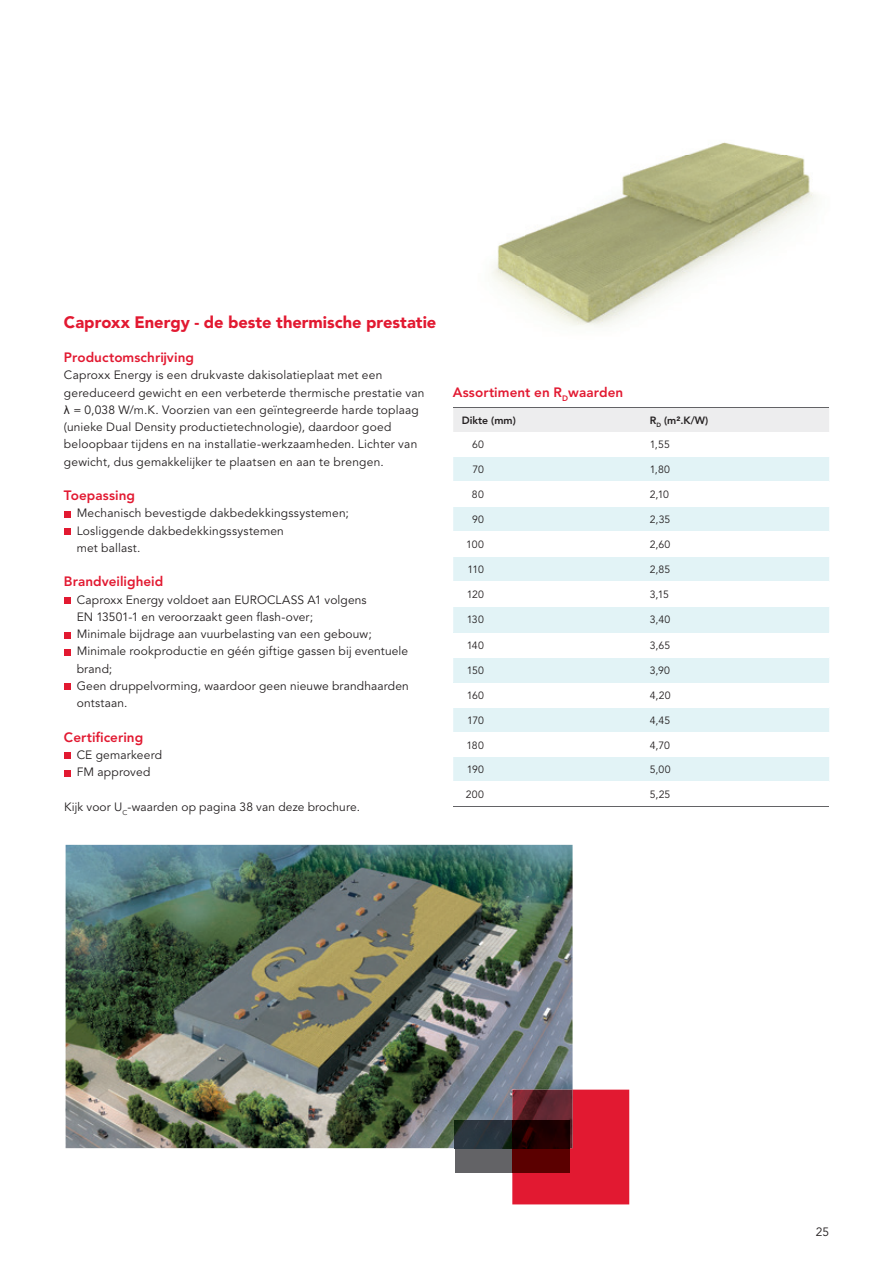
<style>
.page{position:relative;width:893px;height:1263px;background:#fff}
.page>*{position:absolute;margin:0;border:0;box-sizing:border-box;transform-origin:0 0}
.t1{font:900 16.5px "Avenir LT Pro";color:#e21931}
.t2{font:800 13.5px "Avenir LT Pro";letter-spacing:.005em;color:#e21931}
.t3{font:12px/17.2px "Avenir LT Pro";letter-spacing:.015em;color:#231f20}
.t4{font:10.5px "Avenir LT Pro";letter-spacing:.01em;color:#231f20}
.t5{font:800 10.5px "Avenir LT Pro";color:#231f20}
.s1{font-family:"Arial"}
</style>
<div class="page">
<img style="left:491px;top:142px;width:325px;height:184px">
<svg style="left:64px;top:511px;width:6px;height:6px"></svg>
<div style="left:64px;top:528px;width:6px;height:7px;background:#e21931"></div>
<div style="left:64px;top:597px;width:6px;height:7px;background:#e21931"></div>
<svg style="left:64px;top:632px;width:6px;height:6px"></svg>
<svg style="left:64px;top:649px;width:6px;height:6px"></svg>
<svg style="left:64px;top:684px;width:6px;height:6px"></svg>
<svg style="left:64px;top:753px;width:6px;height:6px"></svg>
<svg style="left:64px;top:770px;width:6px;height:6px"></svg>
<img style="left:66px;top:845px;width:507px;height:303px">
<div style="left:453px;top:408px;width:376px;height:24px;background:#ededee"></div>
<svg style="left:453px;top:458px;width:376px;height:73px"></svg>
<svg style="left:453px;top:557px;width:376px;height:224px;fill:#e2f3f6"></svg>
<hr style="left:453px;top:407px;width:188px;height:1px;background:#636366">
<hr style="left:641px;top:407px;width:188px;height:1px;background:#636366">
<hr style="left:453px;top:481px;width:188px;height:1px;background:#fff">
<hr style="left:641px;top:481px;width:188px;height:1px;background:#fff">
<hr style="left:453px;top:506px;width:188px;height:1px;background:#fff">
<hr style="left:641px;top:506px;width:188px;height:1px;background:#fff">
<hr style="left:453px;top:806px;width:188px;height:1px;background:#636366">
<hr style="left:641px;top:806px;width:188px;height:1px;background:#636366">
<hr style="left:453px;top:581px;width:188px;height:1px;background:#fff">
<hr style="left:641px;top:581px;width:188px;height:1px;background:#fff">
<hr style="left:453px;top:632px;width:188px;height:1px;background:#e2f3f6">
<hr style="left:641px;top:632px;width:188px;height:1px;background:#e2f3f6">
<hr style="left:453px;top:682px;width:188px;height:1px;background:#e2f3f6">
<hr style="left:641px;top:682px;width:188px;height:1px;background:#e2f3f6">
<hr style="left:453px;top:606px;width:188px;height:1px;background:#fff">
<hr style="left:641px;top:606px;width:188px;height:1px;background:#fff">
<hr style="left:453px;top:657px;width:188px;height:1px;background:#fff">
<hr style="left:641px;top:657px;width:188px;height:1px;background:#fff">
<hr style="left:453px;top:707px;width:188px;height:1px;background:#fff">
<hr style="left:641px;top:707px;width:188px;height:1px;background:#fff">
<hr style="left:453px;top:732px;width:188px;height:1px;background:#fff">
<hr style="left:641px;top:732px;width:188px;height:1px;background:#fff">
<hr style="left:453px;top:757px;width:188px;height:1px;background:#fff">
<hr style="left:641px;top:757px;width:188px;height:1px;background:#fff">
<div style="left:512px;top:1089px;width:117px;height:115px;background:#e21931"></div>
<img style="left:512px;top:1089px;width:61px;height:59px">
<div style="left:455px;top:1148px;width:57px;height:24px;background:#636366"></div>
<img style="left:455px;top:1120px;width:115px;height:28px">
<div style="left:512px;top:1148px;width:58px;height:24px;background:#5b0000"></div>
<h1 class="t1" style="left:64px;top:312px;width:374px">Caproxx Energy - de beste thermische prestatie</h1>
<p class="t2" style="left:64px;top:349px;width:131px">Productomschrijving</p>
<p class="t3" style="left:64px;top:367px;width:362px">Caproxx Energy is een drukvaste dakisolatieplaat met een gereduceerd gewicht en een verbeterde thermische prestatie van <span class="s1">λ</span> = 0,038 W/m.K. Voorzien van een geïntegreerde harde toplaag (unieke Dual Density productietechnologie), daardoor goed beloopbaar tijdens en na installatie-werkzaamheden. Lichter van gewicht, dus gemakkelijker te plaatsen en aan te brengen.</p>
<p class="t2" style="left:64px;top:487px;width:72px">Toepassing</p>
<p class="t3" style="left:77px;top:505px;width:274px">Mechanisch bevestigde dakbedekkingssystemen;<br>Losliggende dakbedekkingssystemen<br>met ballast.</p>
<p class="t2" style="left:64px;top:574px;width:101px">Brandveiligheid</p>
<p class="t3" style="left:77px;top:591px;width:334px">Caproxx Energy voldoet aan EUROCLASS A1 volgens<br>EN 13501-1 en veroorzaakt geen flash-over;<br>Minimale bijdrage aan vuurbelasting van een gebouw; Minimale rookproductie en géén giftige gassen bij eventuele brand;<br>Geen druppelvorming, waardoor geen nieuwe brandhaarden ontstaan.</p>
<p class="t2" style="left:64px;top:729px;width:81px">Certificering</p>
<p class="t3" style="left:77px;top:746px;width:87px">CE gemarkeerd<br>FM approved</p>
<p class="t3" style="left:64px;top:798px;width:297px">Kijk voor U<sub>C</sub>-waarden op pagina 38 van deze brochure.</p>
<p class="t2" style="left:453px;top:384px;width:172px">Assortiment en R<sub>D</sub>waarden</p>
<p class="t5" style="left:462px;top:414px;width:56px">Dikte (mm)</p>
<p class="t5" style="left:650px;top:414px;width:60px">R<sub>D</sub> (m².K/W)</p>
<p class="t4" style="left:472px;top:439px;width:13px">60</p>
<p class="t4" style="left:650px;top:439px;width:22px">1,55</p>
<p class="t4" style="left:472px;top:463px;width:13px">70</p>
<p class="t4" style="left:650px;top:463px;width:22px">1,80</p>
<p class="t4" style="left:472px;top:488px;width:13px">80</p>
<p class="t4" style="left:650px;top:488px;width:21px">2,10</p>
<p class="t4" style="left:472px;top:513px;width:13px">90</p>
<p class="t4" style="left:650px;top:513px;width:22px">2,35</p>
<p class="t4" style="left:466px;top:538px;width:19px">100</p>
<p class="t4" style="left:650px;top:538px;width:22px">2,60</p>
<p class="t4" style="left:467px;top:563px;width:18px">110</p>
<p class="t4" style="left:650px;top:563px;width:22px">2,85</p>
<p class="t4" style="left:467px;top:588px;width:19px">120</p>
<p class="t4" style="left:650px;top:588px;width:21px">3,15</p>
<p class="t4" style="left:467px;top:613px;width:19px">130</p>
<p class="t4" style="left:650px;top:613px;width:22px">3,40</p>
<p class="t4" style="left:467px;top:639px;width:19px">140</p>
<p class="t4" style="left:650px;top:639px;width:22px">3,65</p>
<p class="t4" style="left:467px;top:664px;width:19px">150</p>
<p class="t4" style="left:650px;top:664px;width:22px">3,90</p>
<p class="t4" style="left:467px;top:689px;width:19px">160</p>
<p class="t4" style="left:650px;top:689px;width:22px">4,20</p>
<p class="t4" style="left:467px;top:714px;width:18px">170</p>
<p class="t4" style="left:650px;top:714px;width:22px">4,45</p>
<p class="t4" style="left:466px;top:739px;width:19px">180</p>
<p class="t4" style="left:650px;top:739px;width:22px">4,70</p>
<p class="t4" style="left:467px;top:763px;width:19px">190</p>
<p class="t4" style="left:650px;top:763px;width:22px">5,00</p>
<p class="t4" style="left:466px;top:788px;width:20px">200</p>
<p class="t4" style="left:650px;top:788px;width:22px">5,25</p>
<p class="t3" style="left:816px;top:1223px;width:15px">25</p>
</div>
